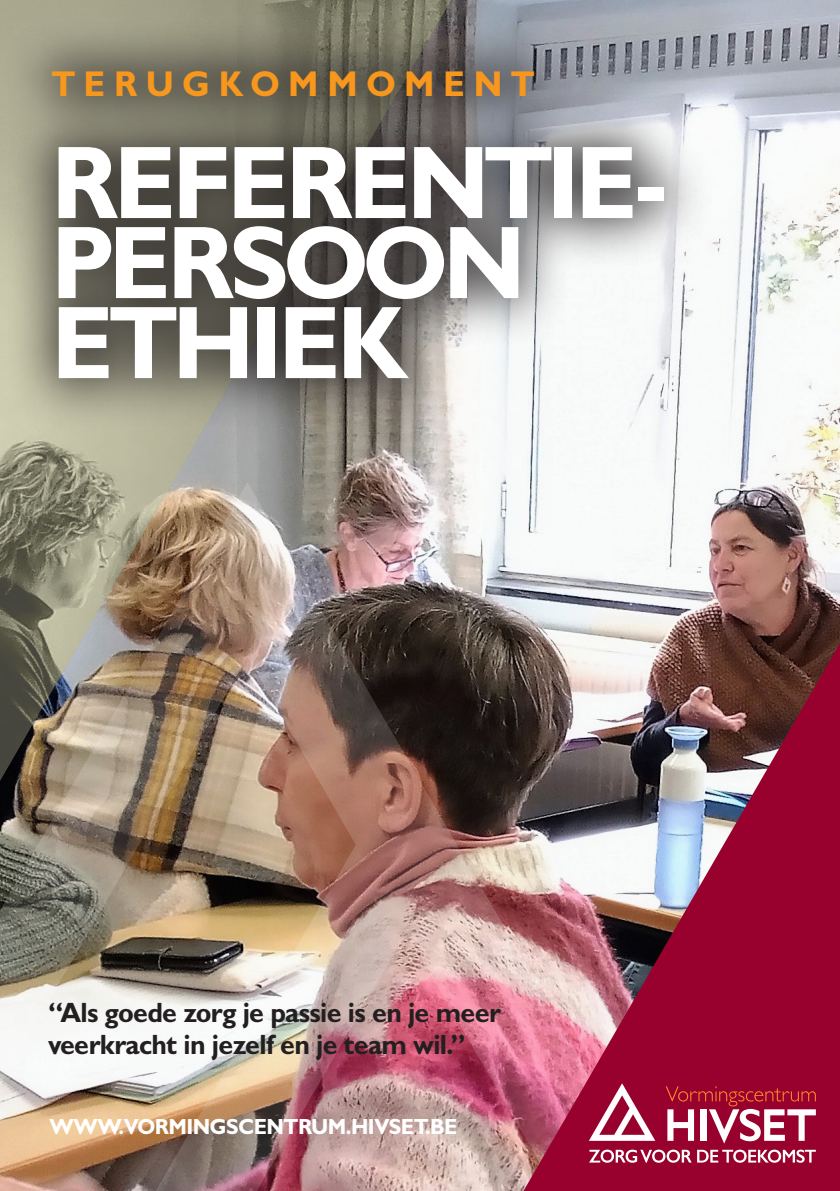
<style>
.page{position:relative;width:840px;height:1191px;background:#fff}
.page>*{position:absolute;margin:0;border:0;box-sizing:border-box;transform-origin:0 0}
.t1{font:700 104px/80px "Gill Sans MT Pro";letter-spacing:-.05em;color:#fff;scale:.95 1}
.t2{font:700 36px "Gill Sans MT Pro";letter-spacing:.25em;color:#f7971d;scale:.95 1}
.titels{font:700 28px/32px "Gill Sans MT Pro";letter-spacing:-.025em;color:#231f20;scale:.95 1}
.titels-2{font:700 22px "Gill Sans MT Pro";letter-spacing:-.025em;color:#fff;scale:.95 1}
</style>
<div class="page">
<img style="left:461px;top:0;width:378px;height:643px">
<img style="left:0;top:482px;width:666px;height:709px">
<img style="left:0;top:0;width:461px;height:790px">
<img style="left:523px;top:643px;width:316px;height:548px">
<svg style="left:588px;top:1083px;width:67px;height:57px"></svg>
<svg style="left:665px;top:1086px;width:150px;height:57px"></svg>
<svg style="left:588px;top:1149px;width:227px;height:13px"></svg>
<div style="left:2px;top:19px;width:712px;height:412px;background:#231f20;opacity:.75"></div>
<p class="t2" style="left:51px;top:62px;width:510px">TERUGKOMMOMENT</p>
<p class="t1" style="left:51px;top:141px;width:649px">REFERENTIE-<br>PERSOON<br>ETHIEK</p>
<p class="titels" style="left:48px;top:996px;width:477px">“Als goede zorg je passie is en je meer veerkracht in jezelf en je team wil.”</p>
<p class="titels-2" style="left:50px;top:1113px;width:430px">WWW.VORMINGSCENTRUM.HIVSET.BE</p>
</div>
